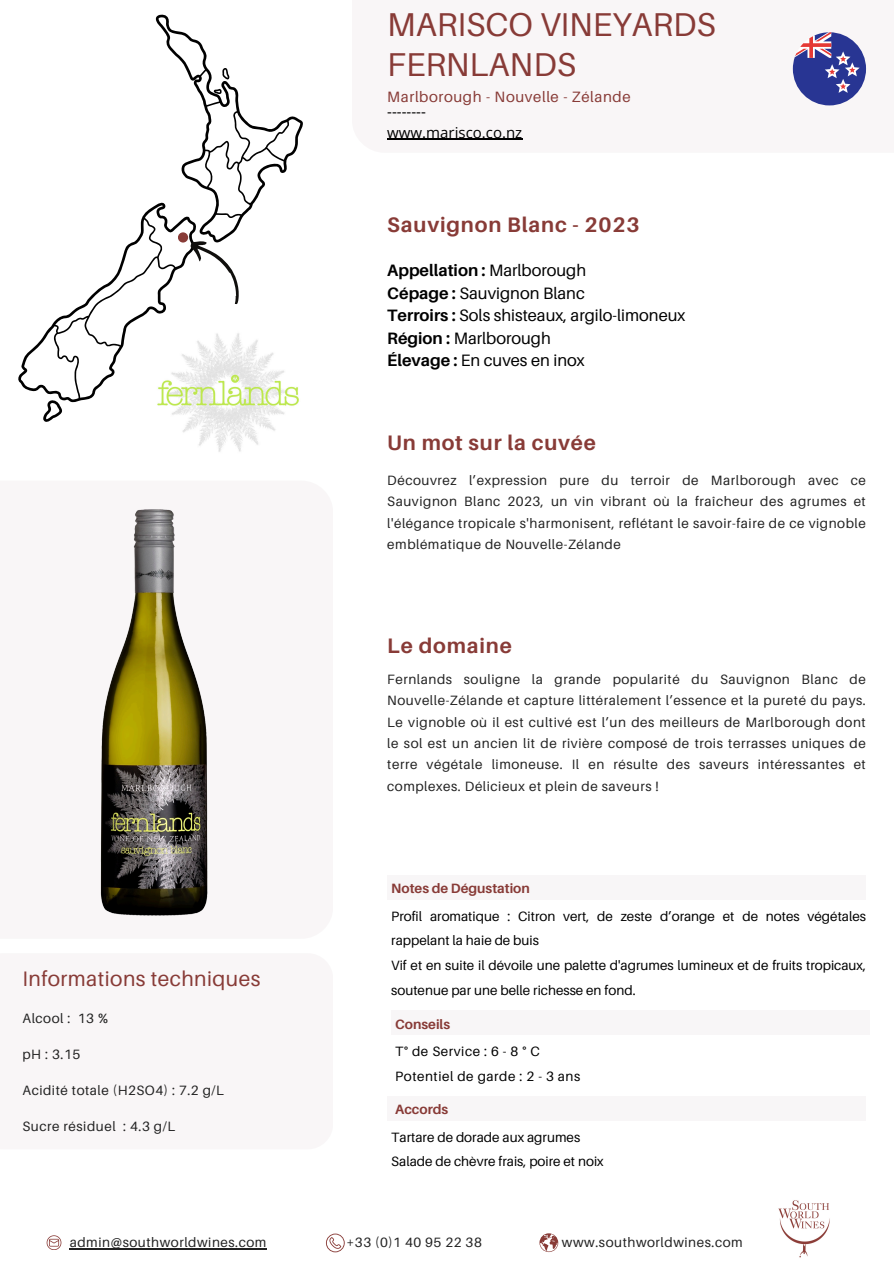
<style>
.page{position:relative;width:894px;height:1264px;background:#fff}
.page>*{position:absolute;margin:0;border:0;box-sizing:border-box;transform-origin:0 0}
.t1{font:33px/39.3px "Aileron";color:#883b37}
.t2{font:700 21px "Aileron";letter-spacing:.04em;color:#883b37}
.t3{font:21px "Aileron";letter-spacing:.02em;color:#883b37}
.t4{font:16.5px/22.5px "Aileron";color:#000}
.t5{font:15px "Aileron";letter-spacing:.04em;color:#883b37}
.t6{font:15px/20.2px "Open Sans";color:#000}
.t7{font:13.5px/21.3px "Aileron";letter-spacing:.04em;color:#222;text-align:justify}
.t8{font:13.5px/24.8px "Aileron";color:#000}
.t9{font:13.5px "Aileron";letter-spacing:.04em;color:#000}
.t10{font:700 13.5px "Aileron";color:#883b37}
.s1{font-weight:700}
</style>
<div class="page">
<img style="left:101px;top:509px;width:107px;height:407px">
<div style="left:352px;top:0;width:541px;height:153px;background:#f9f6f7"></div>
<div style="left:387px;top:875px;width:478px;height:24px;background:#f8f6f7"></div>
<div style="left:387px;top:1096px;width:478px;height:24px;background:#f8f6f7"></div>
<div style="left:391px;top:1010px;width:478px;height:25px;background:#f8f6f7"></div>
<svg style="left:539px;top:1233px;width:19px;height:18px"></svg>
<hr style="left:70px;top:1248px;width:197px;height:1px;background:#222">
<svg style="left:326px;top:1233px;width:18px;height:19px"></svg>
<img style="left:778px;top:1200px;width:52px;height:58px">
<svg style="left:47px;top:1235px;width:14px;height:14px"></svg>
<hr style="left:387px;top:139px;width:135px;height:1px;background:#000">
<svg style="left:792px;top:32px;width:73px;height:73px"></svg>
<svg style="left:18px;top:14px;width:285px;height:408px"></svg>
<img style="left:147px;top:317px;width:156px;height:135px">
<h2 class="t1" style="left:387px;top:4px;width:330px">MARISCO VINEYARDS<br>FERNLANDS</h2>
<h4 class="t6" style="left:387px;top:101px;width:136px">-------- www.marisco.co.nz</h4>
<h4 class="t5" style="left:387px;top:87px;width:245px">Marlborough - Nouvelle - Zélande</h4>
<p class="t2" style="left:387px;top:211px;width:254px">Sauvignon Blanc - 2023</p>
<p class="t4" style="left:387px;top:259px;width:299px"><span class="s1">Appellation :</span> Marlborough<br><span class="s1">Cépage :</span> Sauvignon Blanc<br><span class="s1">Terroirs :</span> Sols shisteaux, argilo-limoneux<br><span class="s1">Région :</span> Marlborough<br><span class="s1">Élevage :</span> En cuves en inox</p>
<p class="t2" style="left:387px;top:430px;width:210px">Un mot sur la cuvée</p>
<h5 class="t7" style="left:387px;top:469px;width:480px">Découvrez l’expression pure du terroir de Marlborough avec ce Sauvignon Blanc 2023, un vin vibrant où la fraîcheur des agrumes et l'élégance tropicale s'harmonisent, reflétant le savoir-faire de ce vignoble emblématique de Nouvelle-Zélande</h5>
<p class="t3" style="left:22px;top:966px;width:239px">Informations techniques</p>
<p class="t7" style="left:22px;top:1007px;width:87px">Alcool : 13 %</p>
<h2 class="t7" style="left:22px;top:1043px;width:59px">pH : 3.15</h2>
<p class="t7" style="left:22px;top:1079px;width:203px">Acidité totale (H2SO4) : 7.2 g/L</p>
<h5 class="t7" style="left:22px;top:1115px;width:154px">Sucre résiduel : 4.3 g/L</h5>
<p class="t2" style="left:387px;top:632px;width:126px">Le domaine</p>
<h5 class="t7" style="left:387px;top:668px;width:480px">Fernlands souligne la grande popularité du Sauvignon Blanc de Nouvelle-Zélande et capture littéralement l’essence et la pureté du pays.<br>Le vignoble où il est cultivé est l’un des meilleurs de Marlborough dont le sol est un ancien lit de rivière composé de trois terrasses uniques de terre végétale limoneuse. Il en résulte des saveurs intéressantes et complexes. Délicieux et plein de saveurs !</h5>
<p class="t10" style="left:391px;top:879px;width:140px">Notes de Dégustation</p>
<p class="t8" style="left:391px;top:903px;width:476px">Profil aromatique : Citron vert, de zeste d’orange et de notes végétales rappelant la haie de buis</p>
<p class="t8" style="left:391px;top:952px;width:476px">Vif et en suite il dévoile une palette d'agrumes lumineux et de fruits tropicaux, soutenue par une belle richesse en fond.</p>
<p class="t10" style="left:395px;top:1016px;width:56px">Conseils</p>
<p class="t9" style="left:395px;top:1042px;width:146px">T° de Service : 6 - 8 ° C</p>
<h1 class="t9" style="left:395px;top:1067px;width:186px">Potentiel de garde : 2 - 3 ans</h1>
<h3 class="t10" style="left:395px;top:1100px;width:55px">Accords</h3>
<p class="t8" style="left:391px;top:1124px;width:190px">Tartare de dorade aux agrumes</p>
<p class="t8" style="left:391px;top:1148px;width:214px">Salade de chèvre frais, poire et noix</p>
<h4 class="t7" style="left:70px;top:1231px;width:198px">admin@southworldwines.com</h4>
<h4 class="t7" style="left:346px;top:1231px;width:137px">+33 (0)1 40 95 22 38</h4>
<h4 class="t7" style="left:562px;top:1231px;width:182px">www.southworldwines.com</h4>
</div>
